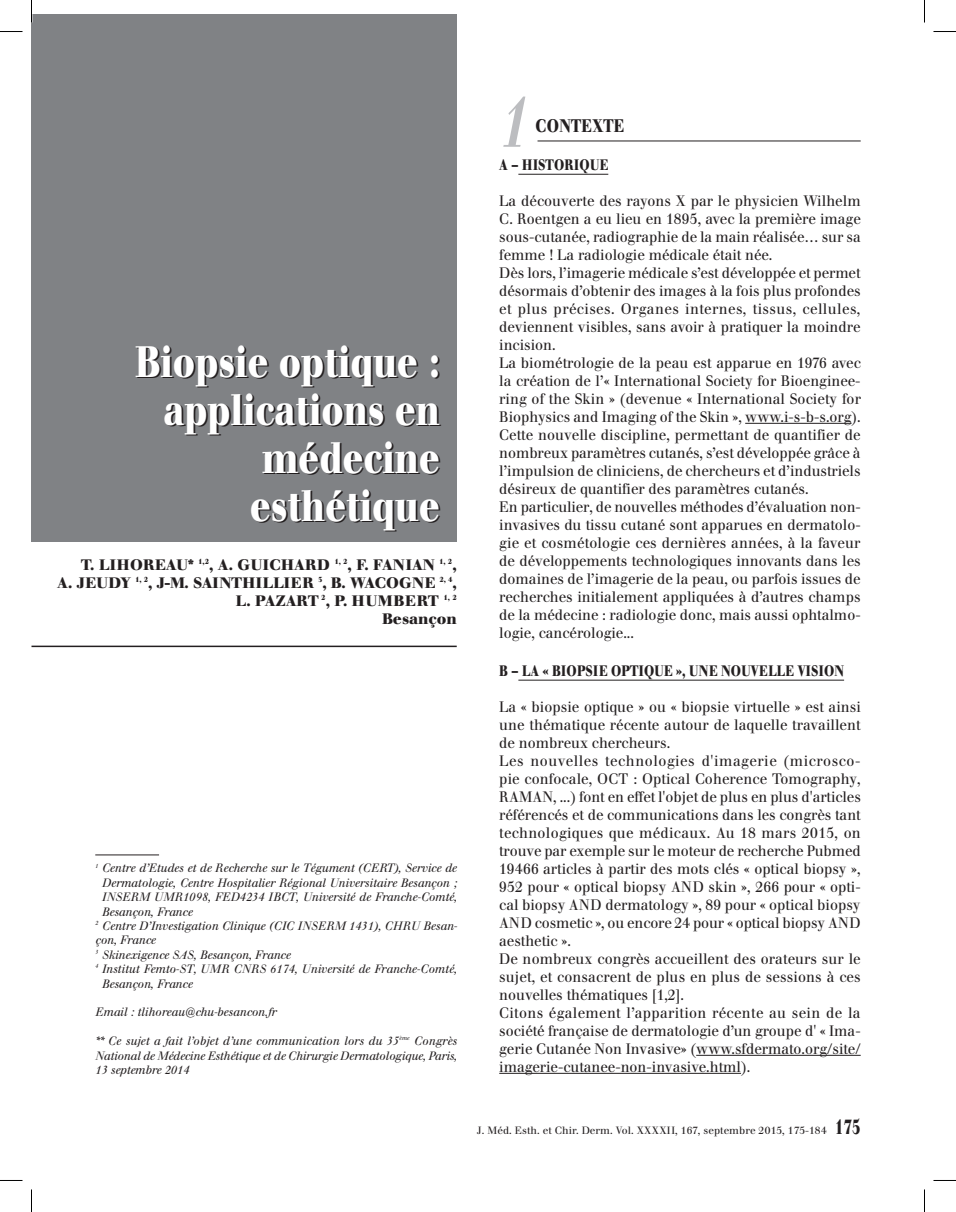
<style>
.page{position:relative;width:956px;height:1212px;background:#fff}
.page>*{position:absolute;margin:0;border:0;box-sizing:border-box;transform-origin:0 0}
.t1{font:italic 500 72px "Walbaum";color:#bcbdc0;scale:.7 1}
.t2{font:700 43.5px/48px "Walbaum";color:#fff;text-align:right;scale:.8 1}
.t3{font:700 18px "Walbaum";color:#231f20;scale:.8 1}
.t4{font:15px/18px "Walbaum";color:#231f20;scale:.95 1}
.t5{font:700 15px/18px "Walbaum";color:#231f20;text-align:right}
.t6{font:700 15px "Walbaum";color:#231f20;scale:.8 1}
.t7{font:italic 12px/14.4px "Walbaum";color:#231f20;text-align:justify;scale:.95 1}
.t8{font:10.5px "Walbaum";letter-spacing:.01em;color:#231f20}
.s1{font-weight:700;font-size:21px}
</style>
<div class="page">
<div style="left:32px;top:14px;width:425px;height:528px;background:#808285"></div>
<hr style="left:31px;top:645px;width:426px;height:2px;background:#231f20">
<hr style="left:537px;top:140px;width:324px;height:1px;background:#231f20">
<hr style="left:518px;top:174px;width:90px;height:1px;background:#231f20">
<hr style="left:745px;top:423px;width:106px;height:1px;background:#231f20">
<hr style="left:518px;top:679px;width:326px;height:1px;background:#231f20">
<hr style="left:696px;top:1054px;width:165px;height:1px;background:#231f20">
<hr style="left:499px;top:1072px;width:242px;height:1px;background:#231f20">
<hr style="left:95px;top:854px;width:64px;height:1px;background:#231f20">
<svg style="left:0;top:31px;width:22px;height:1px"></svg>
<svg style="left:933px;top:31px;width:23px;height:1px"></svg>
<svg style="left:31px;top:0;width:1px;height:22px"></svg>
<svg style="left:31px;top:1189px;width:1px;height:22px"></svg>
<svg style="left:924px;top:0;width:1px;height:22px"></svg>
<svg style="left:924px;top:1189px;width:1px;height:22px"></svg>
<h2 class="t2" style="left:135px;top:338px;width:382px">Biopsie optique : applications en médecine esthétique</h2>
<p class="t5" style="left:57px;top:556px;width:401px">T. LIHOREAU* <sup>1,2</sup>, A. GUICHARD <sup>1,</sup> <sup>2</sup>, F. FANIAN <sup>1,</sup> <sup>2</sup>,<br>A. JEUDY <sup>1,</sup> <sup>2</sup>, J-M. SAINTHILLIER <sup>3</sup>, B. WACOGNE <sup>2,</sup> <sup>4</sup>, L. PAZART <sup>2</sup>, P. HUMBERT <sup>1,</sup> <sup>2<br></sup>Besançon</p>
<p class="t7" style="left:95px;top:860px;width:382px"><sup>1</sup> Centre d’Etudes et de Recherche sur le Tégument (CERT), Service de</p>
<p class="t7" style="left:102px;top:875px;width:375px">Dermatologie, Centre Hospitalier Régional Universitaire Besançon ;</p>
<p class="t7" style="left:102px;top:889px;width:375px">INSERM UMR1098, FED4234 IBCT, Université de Franche-Comté,</p>
<p class="t7" style="left:102px;top:904px;width:97px">Besançon, France</p>
<p class="t7" style="left:95px;top:918px;width:383px"><sup>2</sup> Centre D’Investigation Clinique (CIC INSERM 1431), CHRU Besan-</p>
<p class="t7" style="left:95px;top:932px;width:65px">çon, France</p>
<p class="t7" style="left:95px;top:947px;width:207px"><sup>3</sup> Skinexigence SAS, Besançon, France</p>
<p class="t7" style="left:95px;top:961px;width:382px"><sup>4</sup> Institut Femto-ST, UMR CNRS 6174, Université de Franche-Comté,</p>
<p class="t7" style="left:102px;top:976px;width:97px">Besançon, France</p>
<p class="t7" style="left:95px;top:1004px;width:192px">Email : tlihoreau@chu-besancon.fr</p>
<p class="t7" style="left:95px;top:1033px;width:382px">** Ce sujet a fait l’objet d’une communication lors du 35<sup>ème</sup> Congrès National de Médecine Esthétique et de Chirurgie Dermatologique, Paris, 13 septembre 2014</p>
<h1 class="t1" style="left:499px;top:80px;width:41px">1</h1>
<p class="t3" style="left:536px;top:115px;width:112px">CONTEXTE</p>
<p class="t6" style="left:499px;top:156px;width:53px">A – Histori</p>
<p class="t6" style="left:580px;top:156px;width:26px">que</p>
<p class="t4" style="left:499px;top:192px;width:382px">La découverte des rayons X par le physicien Wilhelm C. Roentgen a eu lieu en 1895, avec la première image sous-cutanée, radiographie de la main réalisée… sur sa femme ! La radiologie médicale était née.<br>Dès lors, l’imagerie médicale s’est développée et permet désormais d’obtenir des images à la fois plus profondes et plus précises. Organes internes, tissus, cellules, deviennent visibles, sans avoir à pratiquer la moindre incision.<br>La biométrologie de la peau est apparue en 1976 avec la création de l’« International Society for Bioenginee&shy;ring of the Skin » (devenue « International Society for Biophysics and Imaging of the Skin », www.i-s-b-s.org).<br>Cette nouvelle discipline, permettant de quantifier de nombreux paramètres cutanés, s’est développée grâce à l’impulsion de cliniciens, de chercheurs et d’industriels désireux de quantifier des paramètres cutanés.<br>En particulier, de nouvelles méthodes d’évaluation non&shy;invasives du tissu cutané sont apparues en dermatolo&shy;gie et cosmétologie ces dernières années, à la faveur de développements technologiques innovants dans les domaines de l’imagerie de la peau, ou parfois issues de recherches initialement appliquées à d’autres champs de la médecine : radiologie donc, mais aussi ophtalmo&shy;logie, cancérologie...</p>
<p class="t6" style="left:499px;top:661px;width:77px">B – La « biopsie</p>
<p class="t6" style="left:611px;top:661px;width:11px">opti</p>
<p class="t6" style="left:644px;top:661px;width:69px">que », une</p>
<p class="t6" style="left:721px;top:661px;width:14px">nou</p>
<p class="t6" style="left:751px;top:661px;width:23px">velle</p>
<p class="t6" style="left:797px;top:661px;width:22px">vision</p>
<p class="t4" style="left:499px;top:697px;width:382px">La « biopsie optique » ou « biopsie virtuelle » est ainsi une thématique récente autour de laquelle travaillent de nombreux chercheurs.<br>Les nouvelles technologies d'imagerie (microsco&shy;pie confocale, OCT : Optical Coherence Tomography, RAMAN, ...) font en effet l'objet de plus en plus d'articles référencés et de communications dans les congrès tant technologiques que médicaux. Au 18 mars 2015, on trouve par exemple sur le moteur de recherche Pubmed 19466 articles à partir des mots clés « optical biopsy », 952 pour « optical biopsy AND skin », 266 pour « opti&shy;cal biopsy AND dermatology », 89 pour « optical biopsy AND cosmetic », ou encore 24 pour « optical biopsy AND aesthetic ».<br>De nombreux congrès accueillent des orateurs sur le sujet, et consacrent de plus en plus de sessions à ces nouvelles thématiques [1,2].<br>Citons également l’apparition récente au sein de la société française de dermatologie d’un groupe d' « Ima&shy;gerie Cutanée Non Invasive» (www.sfdermato.org/site/ imagerie-cutanee-non-invasive.html).</p>
<p class="t8" style="left:477px;top:1123px;width:385px">J. Méd. Esth. et Chir. Derm. Vol. XXXXII, 167, septembre 2015, 175-184 <span class="s1">175</span></p>
</div>
